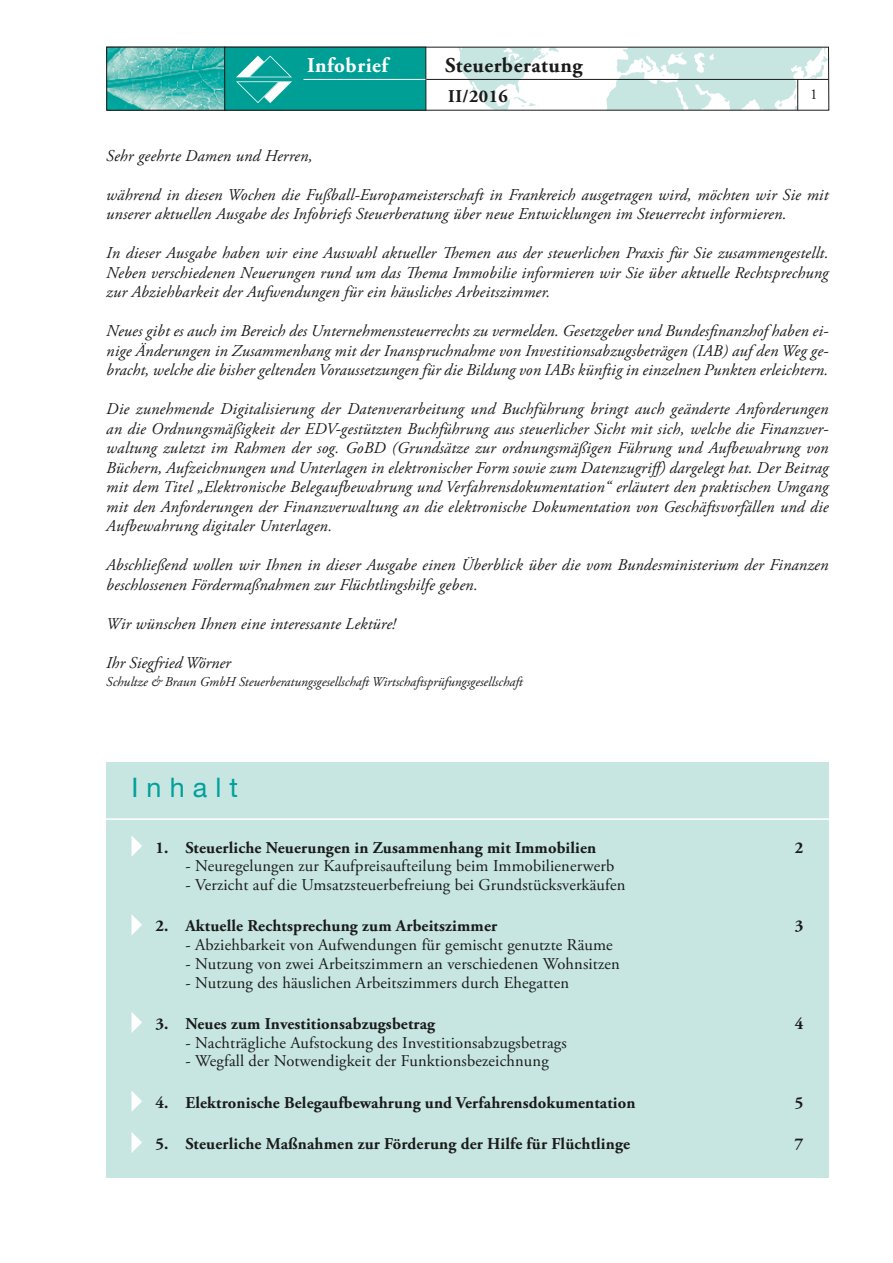
<style>
.page{position:relative;width:893px;height:1263px;background:#fff}
.page>*{position:absolute;margin:0;border:0;box-sizing:border-box;transform-origin:0 0}
.t1{font:27px "Helvetica Neue";letter-spacing:.3em;color:#00a09c}
.t2{font:700 21px "Adobe Garamond Pro";letter-spacing:.025em;color:#1a1a1a}
.t3{font:700 21px "Adobe Garamond Pro";letter-spacing:.025em;color:#fff}
.t4{font:700 18px "Adobe Garamond Pro";letter-spacing:.025em;color:#1a1a1a}
.t5{font:italic 16.5px/19.5px "Adobe Garamond Pro";letter-spacing:.01em;color:#1a1a1a;text-align:justify}
.t6{font:16.5px "Adobe Garamond Pro";letter-spacing:.01em;color:#1a1a1a}
.t7{font:700 16.5px "Adobe Garamond Pro";letter-spacing:.01em;color:#1a1a1a}
.t8{font:15px "Adobe Garamond Pro";color:#1a1a1a}
.t9{font:italic 13.5px "Adobe Garamond Pro";color:#1a1a1a}
</style>
<div class="page">
<div style="left:106px;top:762px;width:723px;height:416px;background:#c7e6e1"></div>
<svg style="left:426px;top:49px;width:401px;height:60px"></svg>
<div style="left:798px;top:79px;width:31px;height:32px;background:#fff"></div>
<img style="left:108px;top:49px;width:115px;height:60px">
<div style="left:106px;top:47px;width:119px;height:64px;border:1px solid #1a1a1a"></div>
<div style="left:225px;top:47px;width:201px;height:63px;background:#009f96"></div>
<div style="left:224px;top:47px;width:202px;height:64px;border:1px solid #1a1a1a"></div>
<svg style="left:236px;top:56px;width:56px;height:47px"></svg>
<hr style="left:426px;top:79px;width:403px;height:1px;background:#1a1a1a">
<hr style="left:303px;top:79px;width:122px;height:1px;background:#fff">
<hr style="left:797px;top:80px;width:1px;height:30px;background:#1a1a1a">
<hr style="left:98px;top:818px;width:744px;height:2px;background:#fff">
<svg style="left:132px;top:836px;width:10px;height:20px"></svg>
<svg style="left:132px;top:915px;width:10px;height:20px"></svg>
<svg style="left:132px;top:1012px;width:10px;height:20px"></svg>
<svg style="left:132px;top:1091px;width:10px;height:20px"></svg>
<svg style="left:132px;top:1132px;width:10px;height:21px"></svg>
<p class="t3" style="left:307px;top:54px;width:82px">Infobrief</p>
<p class="t2" style="left:445px;top:54px;width:139px">Steuerberatung</p>
<p class="t4" style="left:448px;top:86px;width:61px">II/2016</p>
<p class="t8" style="left:810px;top:86px;width:9px">1</p>
<p class="t5" style="left:106px;top:146px;width:208px">Sehr geehrte Damen und Herren,</p>
<p class="t5" style="left:106px;top:185px;width:724px">während in diesen Wochen die Fußball-Europameisterschaft in Frankreich ausgetragen wird, möchten wir Sie mit unserer aktuellen Ausgabe des Infobriefs Steuerberatung über neue Entwicklungen im Steuerrecht informieren.</p>
<p class="t5" style="left:106px;top:244px;width:724px">In dieser Ausgabe haben wir eine Auswahl aktueller Themen aus der steuerlichen Praxis für Sie zusammengestellt.<br>Neben verschiedenen Neuerungen rund um das Thema Immobilie informieren wir Sie über aktuelle Rechtsprechung zur Abziehbarkeit der Aufwendungen für ein häusliches Arbeitszimmer.</p>
<p class="t5" style="left:106px;top:322px;width:724px">Neues gibt es auch im Bereich des Unternehmenssteuerrechts zu vermelden. Gesetzgeber und Bundesfinanzhof haben ei&shy;nige Änderungen in Zusammenhang mit der Inanspruchnahme von Investitionsabzugsbeträgen (IAB) auf den Weg ge&shy;bracht, welche die bisher geltenden Voraussetzungen für die Bildung von IABs künftig in einzelnen Punkten erleichtern.</p>
<p class="t5" style="left:106px;top:400px;width:724px">Die zunehmende Digitalisierung der Datenverarbeitung und Buchführung bringt auch geänderte Anforderungen an die Ordnungsmäßigkeit der EDV-gestützten Buchführung aus steuerlicher Sicht mit sich, welche die Finanzver&shy;waltung zuletzt im Rahmen der sog. GoBD (Grundsätze zur ordnungsmäßigen Führung und Aufbewahrung von Büchern, Aufzeichnungen und Unterlagen in elektronischer Form sowie zum Datenzugriff) dargelegt hat. Der Beitrag mit dem Titel „Elektronische Belegaufbewahrung und Verfahrensdokumentation“ erläutert den praktischen Umgang mit den Anforderungen der Finanzverwaltung an die elektronische Dokumentation von Geschäftsvorfällen und die Aufbewahrung digitaler Unterlagen.</p>
<p class="t5" style="left:106px;top:556px;width:724px">Abschließend wollen wir Ihnen in dieser Ausgabe einen Überblick über die vom Bundesministerium der Finanzen beschlossenen Fördermaßnahmen zur Flüchtlingshilfe geben.</p>
<p class="t5" style="left:106px;top:614px;width:291px">Wir wünschen Ihnen eine interessante Lektüre!</p>
<p class="t5" style="left:106px;top:653px;width:126px">Ihr Siegfried Wörner</p>
<p class="t9" style="left:106px;top:673px;width:418px">Schultze &amp; Braun GmbH Steuerberatungsgesellschaft Wirtschaftsprüfungsgesellschaft</p>
<h1 class="t1" style="left:132px;top:771px;width:108px">Inhalt</h1>
<p class="t7" style="left:156px;top:838px;width:442px">1. Steuerliche Neuerungen in Zusammenhang mit Immobilien</p>
<p class="t7" style="left:795px;top:838px;width:10px">2</p>
<p class="t6" style="left:186px;top:856px;width:430px">- Neuregelungen zur Kaufpreisaufteilung beim Immobilienerwerb</p>
<p class="t6" style="left:186px;top:875px;width:441px">- Verzicht auf die Umsatzsteuerbefreiung bei Grundstücksverkäufen</p>
<p class="t7" style="left:156px;top:916px;width:343px">2. Aktuelle Rechtsprechung zum Arbeitszimmer</p>
<p class="t7" style="left:795px;top:916px;width:10px">3</p>
<p class="t6" style="left:186px;top:935px;width:429px">- Abziehbarkeit von Aufwendungen für gemischt genutzte Räume</p>
<p class="t6" style="left:186px;top:954px;width:436px">- Nutzung von zwei Arbeitszimmern an verschiedenen Wohnsitzen</p>
<p class="t6" style="left:186px;top:972px;width:385px">- Nutzung des häuslichen Arbeitszimmers durch Ehegatten</p>
<p class="t7" style="left:156px;top:1014px;width:281px">3. Neues zum Investitionsabzugsbetrag</p>
<p class="t7" style="left:795px;top:1014px;width:10px">4</p>
<p class="t6" style="left:186px;top:1032px;width:383px">- Nachträgliche Aufstockung des Investitionsabzugsbetrags</p>
<p class="t6" style="left:186px;top:1051px;width:365px">- Wegfall der Notwendigkeit der Funktionsbezeichnung</p>
<p class="t7" style="left:156px;top:1093px;width:482px">4. Elektronische Belegaufbewahrung und Verfahrensdokumentation</p>
<p class="t7" style="left:795px;top:1093px;width:10px">5</p>
<p class="t7" style="left:156px;top:1134px;width:476px">5. Steuerliche Maßnahmen zur Förderung der Hilfe für Flüchtlinge</p>
<p class="t7" style="left:795px;top:1134px;width:10px">7</p>
</div>
